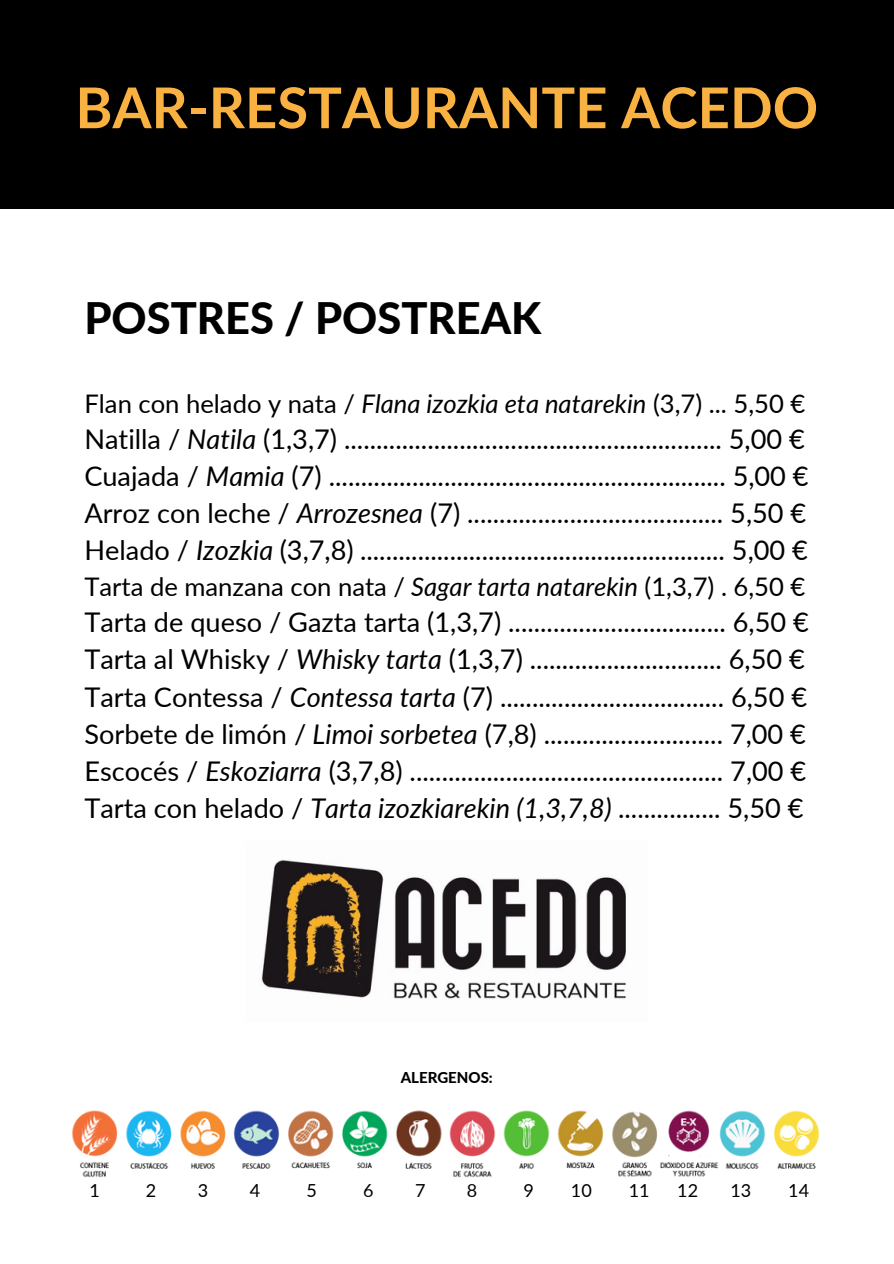
<style>
.page{position:relative;width:894px;height:1264px;background:#fff}
.page>*{position:absolute;margin:0;border:0;box-sizing:border-box;transform-origin:0 0}
.t1{font:700 56.25px "Lato";color:#f9b141}
.t2{font:800 43.35px "Lato";color:#000}
.t3{font:27.15px/37.2px "Lato";color:#000}
.t4{font:25.65px "Lato";color:#000}
.t5{font:18px "Lato";color:#000}
.t6{font:800 15px "Lato";color:#000}
.s1{font-style:italic}
</style>
<div class="page">
<img style="left:261px;top:860px;width:365px;height:139px">
<div style="left:0;top:0;width:893px;height:209px;background:#000"></div>
<img style="left:71px;top:1110px;width:749px;height:68px">
<h2 class="t1" style="left:75px;top:73px;width:744px">BAR-RESTAURANTE ACEDO</h2>
<h3 class="t2" style="left:84px;top:291px;width:458px">POSTRES / POSTREAK</h3>
<p class="t4" style="left:84px;top:387px;width:722px">Flan con helado y nata / <span class="s1">Flana izozkia eta natarekin</span> (3,7) ... 5,50 €</p>
<p class="t3" style="left:84px;top:420px;width:725px">Natilla / <span class="s1">Natila</span> (1,3,7) ........................................................... 5,00 € Cuajada / <span class="s1">Mamia</span> (7) .............................................................. 5,00 € Arroz con leche / <span class="s1">Arrozesnea</span> (7) ........................................ 5,50 € Helado / <span class="s1">Izozkia</span> (3,7,8) ......................................................... 5,00 €</p>
<p class="t4" style="left:84px;top:571px;width:722px">Tarta de manzana con nata / <span class="s1">Sagar tarta natarekin</span> (1,3,7) . 6,50 €</p>
<p class="t3" style="left:84px;top:603px;width:725px">Tarta de queso / Gazta tarta (1,3,7) .................................. 6,50 € Tarta al Whisky / <span class="s1">Whisky tarta</span> (1,3,7) .............................. 6,50 € Tarta Contessa / <span class="s1">Contessa tarta</span> (7) ................................... 6,50 € Sorbete de limón / <span class="s1">Limoi sorbetea</span> (7,8) ............................ 7,00 € Escocés / <span class="s1">Eskoziarra</span> (3,7,8) ................................................. 7,00 € Tarta con helado / <span class="s1">Tarta izozkiarekin (1,3,7,8)</span> ................ 5,50 €</p>
<p class="t6" style="left:400px;top:1068px;width:94px">ALERGENOS:</p>
<h4 class="t5" style="left:89px;top:1178px;width:12px">1</h4>
<h4 class="t5" style="left:146px;top:1178px;width:12px">2</h4>
<h4 class="t5" style="left:198px;top:1178px;width:12px">3</h4>
<h4 class="t5" style="left:250px;top:1178px;width:12px">4</h4>
<h4 class="t5" style="left:306px;top:1178px;width:12px">5</h4>
<h4 class="t5" style="left:363px;top:1178px;width:12px">6</h4>
<h4 class="t5" style="left:415px;top:1178px;width:12px">7</h4>
<h4 class="t5" style="left:467px;top:1178px;width:12px">8</h4>
<h4 class="t5" style="left:523px;top:1178px;width:12px">9</h4>
<h4 class="t5" style="left:570px;top:1178px;width:22px">10</h4>
<h4 class="t5" style="left:628px;top:1178px;width:22px">11</h4>
<h4 class="t5" style="left:677px;top:1178px;width:22px">12</h4>
<h4 class="t5" style="left:730px;top:1178px;width:22px">13</h4>
<h4 class="t5" style="left:788px;top:1178px;width:22px">14</h4>
</div>
